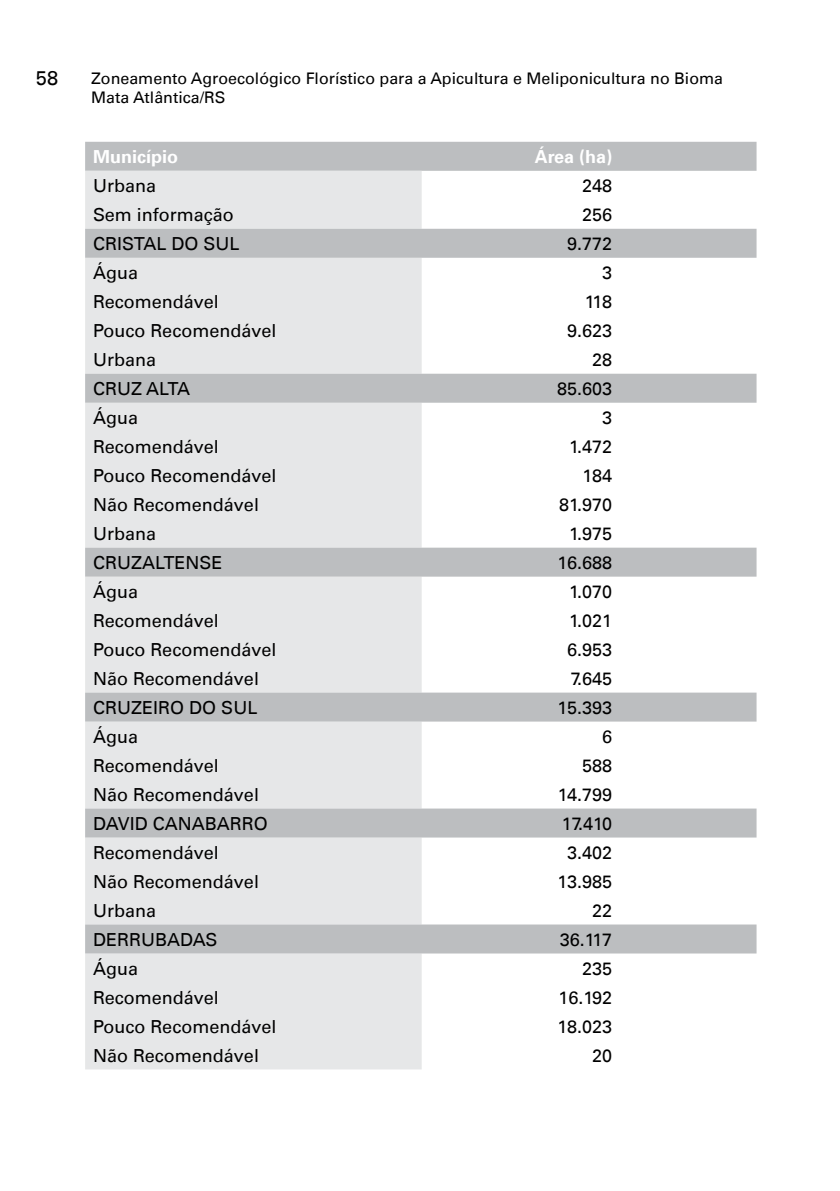
<style>
.page{position:relative;width:840px;height:1191px;background:#fff}
.page>*{position:absolute;margin:0;border:0;box-sizing:border-box;transform-origin:0 0}
.t1{font:20px "Univers LT";color:#000}
.t2{font:18px "Univers LT";color:#000}
.t3{font:700 18px "Univers LT";color:#fff}
.t4{font:16px/19.2px "Univers LT";color:#000}
</style>
<div class="page">
<div style="left:85px;top:142px;width:671px;height:29px;background:#bcbec0"></div>
<div style="left:85px;top:171px;width:336px;height:898px;background:#e6e7e8"></div>
<svg style="left:85px;top:229px;width:671px;height:724px"></svg>
<p class="t1" style="left:36px;top:66px;width:24px">58</p>
<p class="t4" style="left:91px;top:69px;width:633px">Zoneamento Agroecológico Florístico para a Apicultura e Meliponicultura no Bioma<br>Mata Atlântica/RS</p>
<p class="t3" style="left:93px;top:146px;width:86px">Município</p>
<p class="t3" style="left:534px;top:146px;width:79px">Área (ha)</p>
<p class="t2" style="left:93px;top:175px;width:65px">Urbana</p>
<p class="t2" style="left:582px;top:175px;width:32px">248</p>
<p class="t2" style="left:93px;top:204px;width:142px">Sem informação</p>
<p class="t2" style="left:582px;top:204px;width:32px">256</p>
<p class="t2" style="left:93px;top:233px;width:148px">CRISTAL DO SUL</p>
<p class="t2" style="left:567px;top:233px;width:47px">9.772</p>
<p class="t2" style="left:93px;top:262px;width:46px">Água</p>
<p class="t2" style="left:602px;top:262px;width:12px">3</p>
<p class="t2" style="left:93px;top:291px;width:127px">Recomendável</p>
<p class="t2" style="left:584px;top:291px;width:29px">118</p>
<p class="t2" style="left:93px;top:320px;width:185px">Pouco Recomendável</p>
<p class="t2" style="left:567px;top:320px;width:47px">9.623</p>
<p class="t2" style="left:93px;top:349px;width:65px">Urbana</p>
<p class="t2" style="left:592px;top:349px;width:22px">28</p>
<p class="t2" style="left:93px;top:378px;width:99px">CRUZ ALTA</p>
<p class="t2" style="left:557px;top:378px;width:57px">85.603</p>
<p class="t2" style="left:93px;top:407px;width:46px">Água</p>
<p class="t2" style="left:602px;top:407px;width:12px">3</p>
<p class="t2" style="left:93px;top:436px;width:127px">Recomendável</p>
<p class="t2" style="left:568px;top:436px;width:45px">1.472</p>
<p class="t2" style="left:93px;top:464px;width:185px">Pouco Recomendável</p>
<p class="t2" style="left:582px;top:464px;width:31px">184</p>
<p class="t2" style="left:93px;top:493px;width:167px">Não Recomendável</p>
<p class="t2" style="left:558px;top:493px;width:55px">81.970</p>
<p class="t2" style="left:93px;top:522px;width:65px">Urbana</p>
<p class="t2" style="left:568px;top:522px;width:45px">1.975</p>
<p class="t2" style="left:93px;top:551px;width:131px">CRUZALTENSE</p>
<p class="t2" style="left:557px;top:551px;width:56px">16.688</p>
<p class="t2" style="left:93px;top:580px;width:46px">Água</p>
<p class="t2" style="left:568px;top:580px;width:45px">1.070</p>
<p class="t2" style="left:93px;top:609px;width:127px">Recomendável</p>
<p class="t2" style="left:568px;top:609px;width:45px">1.021</p>
<p class="t2" style="left:93px;top:638px;width:185px">Pouco Recomendável</p>
<p class="t2" style="left:567px;top:638px;width:47px">6.953</p>
<p class="t2" style="left:93px;top:667px;width:167px">Não Recomendável</p>
<p class="t2" style="left:570px;top:667px;width:43px">7.645</p>
<p class="t2" style="left:93px;top:696px;width:166px">CRUZEIRO DO SUL</p>
<p class="t2" style="left:557px;top:696px;width:56px">15.393</p>
<p class="t2" style="left:93px;top:725px;width:46px">Água</p>
<p class="t2" style="left:602px;top:725px;width:12px">6</p>
<p class="t2" style="left:93px;top:754px;width:127px">Recomendável</p>
<p class="t2" style="left:582px;top:754px;width:32px">588</p>
<p class="t2" style="left:93px;top:783px;width:167px">Não Recomendável</p>
<p class="t2" style="left:557px;top:783px;width:56px">14.799</p>
<p class="t2" style="left:93px;top:812px;width:176px">DAVID CANABARRO</p>
<p class="t2" style="left:561px;top:812px;width:52px">17.410</p>
<p class="t2" style="left:93px;top:841px;width:127px">Recomendável</p>
<p class="t2" style="left:567px;top:841px;width:47px">3.402</p>
<p class="t2" style="left:93px;top:870px;width:167px">Não Recomendável</p>
<p class="t2" style="left:557px;top:870px;width:56px">13.985</p>
<p class="t2" style="left:93px;top:899px;width:65px">Urbana</p>
<p class="t2" style="left:592px;top:899px;width:22px">22</p>
<p class="t2" style="left:93px;top:928px;width:126px">DERRUBADAS</p>
<p class="t2" style="left:559px;top:928px;width:54px">36.117</p>
<p class="t2" style="left:93px;top:957px;width:46px">Água</p>
<p class="t2" style="left:582px;top:957px;width:32px">235</p>
<p class="t2" style="left:93px;top:986px;width:127px">Recomendável</p>
<p class="t2" style="left:558px;top:986px;width:55px">16.192</p>
<p class="t2" style="left:93px;top:1015px;width:185px">Pouco Recomendável</p>
<p class="t2" style="left:557px;top:1015px;width:56px">18.023</p>
<p class="t2" style="left:93px;top:1044px;width:167px">Não Recomendável</p>
<p class="t2" style="left:592px;top:1044px;width:22px">20</p>
</div>
